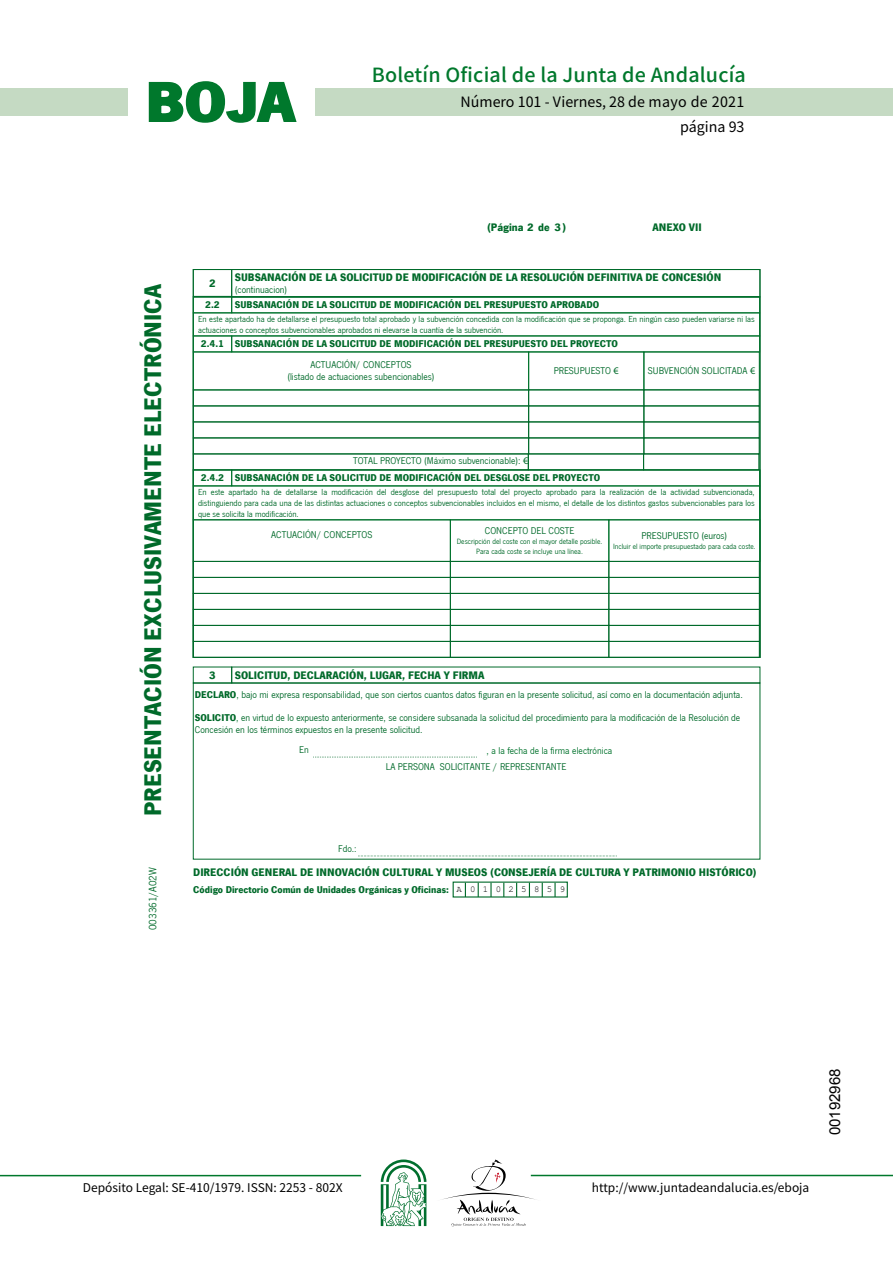
<style>
.page{position:relative;width:893px;height:1263px;background:#fff}
.page>*{position:absolute;margin:0;border:0;box-sizing:border-box;transform-origin:0 0}
.t1{font:700 57.75px "News Got T";color:#00782c;scale:1.14 1}
.t2{font:700 24.9px "News Got T";color:#006a2a}
.t3{font:500 19.5px "Noto Sans HK";letter-spacing:.01em;color:#00782c}
.t4{font:15px "Arial";color:#000}
.t5{font:14.25px/24.5px "Noto Sans HK";color:#000;text-align:right}
.t6{font:12px "Noto Sans HK";color:#000}
.t7{font:700 11.25px "News Got T";color:#006a2a}
.t8{font:11.25px "News Got T";color:#006a2a}
.t9{font:10.2px/12.1px "News Got T";color:#006a2a;text-align:center}
.t10{font:700 10.2px/17.5px "News Got T";color:#006a2a}
.t11{font:10.2px "News Got T";color:#00722c}
.t12{font:9px/10.8px "News Got T";color:#006a2a}
.t13{font:9px "Courier New";letter-spacing:.815em;color:#000}
.t14{font:7.95px/9.4px "News Got T";color:#006a2a;text-align:center}
.s1{font-family:"Myriad Pro"}
.s2{font-weight:400}
.s3{font-family:"Myriad Pro";font-weight:400}
.s4{font-weight:700}
</style>
<div class="page">
<div style="left:315px;top:88px;width:577px;height:28px;background:#c5dac3"></div>
<div style="left:0;top:88px;width:128px;height:28px;background:#c5dac3"></div>
<hr style="left:0;top:1175px;width:361px;height:1px;background:#00782c">
<hr style="left:531px;top:1175px;width:361px;height:1px;background:#00782c">
<svg style="left:148px;top:81px;width:149px;height:42px"></svg>
<svg style="left:442px;top:1159px;width:100px;height:67px"></svg>
<svg style="left:381px;top:1160px;width:45px;height:66px"></svg>
<div style="left:193px;top:269px;width:39px;height:28px;border:1px solid #006a2a"></div>
<div style="left:231px;top:269px;width:529px;height:28px;border:1px solid #006a2a"></div>
<div style="left:193px;top:297px;width:39px;height:16px;border:1px solid #00722c"></div>
<div style="left:231px;top:297px;width:528px;height:16px;border:1px solid #00722c"></div>
<div style="left:193px;top:313px;width:566px;height:23px;border:1px solid #00722c"></div>
<div style="left:193px;top:336px;width:39px;height:16px;border:1px solid #00722c"></div>
<div style="left:231px;top:336px;width:528px;height:16px;border:1px solid #00722c"></div>
<div style="left:193px;top:352px;width:336px;height:38px;border:1px solid #00722c"></div>
<div style="left:528px;top:352px;width:116px;height:38px;border:1px solid #00722c"></div>
<div style="left:643px;top:352px;width:116px;height:38px;border:1px solid #00722c"></div>
<div style="left:193px;top:390px;width:336px;height:16px;border:1px solid #006a2a"></div>
<div style="left:528px;top:390px;width:116px;height:16px;border:1px solid #006a2a"></div>
<div style="left:643px;top:390px;width:116px;height:16px;border:1px solid #006a2a"></div>
<div style="left:193px;top:406px;width:336px;height:16px;border:1px solid #006a2a"></div>
<div style="left:528px;top:406px;width:116px;height:16px;border:1px solid #006a2a"></div>
<div style="left:643px;top:406px;width:116px;height:16px;border:1px solid #006a2a"></div>
<div style="left:193px;top:422px;width:336px;height:16px;border:1px solid #006a2a"></div>
<div style="left:528px;top:422px;width:116px;height:16px;border:1px solid #006a2a"></div>
<div style="left:643px;top:422px;width:116px;height:16px;border:1px solid #006a2a"></div>
<div style="left:193px;top:438px;width:336px;height:16px;border:1px solid #006a2a"></div>
<div style="left:528px;top:438px;width:116px;height:16px;border:1px solid #006a2a"></div>
<div style="left:643px;top:438px;width:116px;height:16px;border:1px solid #006a2a"></div>
<div style="left:193px;top:454px;width:335px;height:16px;border:1px solid #006a2a"></div>
<div style="left:528px;top:454px;width:115px;height:16px;border:1px solid #006a2a"></div>
<div style="left:643px;top:454px;width:116px;height:16px;border:1px solid #006a2a"></div>
<div style="left:193px;top:470px;width:39px;height:16px;border:1px solid #00722c"></div>
<div style="left:231px;top:470px;width:528px;height:16px;border:1px solid #00722c"></div>
<div style="left:193px;top:486px;width:566px;height:34px;border:1px solid #00722c"></div>
<div style="left:193px;top:561px;width:257px;height:17px;border:1px solid #006a2a"></div>
<div style="left:450px;top:561px;width:159px;height:17px;border:1px solid #006a2a"></div>
<div style="left:608px;top:561px;width:151px;height:17px;border:1px solid #006a2a"></div>
<div style="left:193px;top:577px;width:257px;height:17px;border:1px solid #006a2a"></div>
<div style="left:450px;top:577px;width:159px;height:17px;border:1px solid #006a2a"></div>
<div style="left:608px;top:577px;width:151px;height:17px;border:1px solid #006a2a"></div>
<div style="left:193px;top:593px;width:257px;height:17px;border:1px solid #006a2a"></div>
<div style="left:450px;top:593px;width:159px;height:17px;border:1px solid #006a2a"></div>
<div style="left:608px;top:593px;width:151px;height:17px;border:1px solid #006a2a"></div>
<div style="left:193px;top:609px;width:257px;height:17px;border:1px solid #006a2a"></div>
<div style="left:450px;top:609px;width:159px;height:17px;border:1px solid #006a2a"></div>
<div style="left:608px;top:609px;width:151px;height:17px;border:1px solid #006a2a"></div>
<div style="left:193px;top:625px;width:257px;height:17px;border:1px solid #006a2a"></div>
<div style="left:450px;top:625px;width:159px;height:17px;border:1px solid #006a2a"></div>
<div style="left:608px;top:625px;width:151px;height:17px;border:1px solid #006a2a"></div>
<div style="left:193px;top:641px;width:257px;height:17px;border:1px solid #006a2a"></div>
<div style="left:450px;top:641px;width:159px;height:17px;border:1px solid #006a2a"></div>
<div style="left:608px;top:641px;width:151px;height:17px;border:1px solid #006a2a"></div>
<svg style="left:313px;top:757px;width:164px;height:1px"></svg>
<svg style="left:358px;top:856px;width:259px;height:1px"></svg>
<svg style="left:465px;top:883px;width:1px;height:14px"></svg>
<svg style="left:477px;top:883px;width:2px;height:14px"></svg>
<svg style="left:490px;top:883px;width:1px;height:14px"></svg>
<svg style="left:503px;top:883px;width:1px;height:14px"></svg>
<svg style="left:516px;top:883px;width:1px;height:14px"></svg>
<svg style="left:529px;top:883px;width:1px;height:14px"></svg>
<svg style="left:541px;top:883px;width:2px;height:14px"></svg>
<svg style="left:554px;top:883px;width:1px;height:14px"></svg>
<h1 class="t1" style="left:145px;top:68px;width:133px">BOJA</h1>
<h3 class="t3" style="left:372px;top:64px;width:375px">Boletín Oficial de la Junta de Andalucía</h3>
<h3 class="t5" style="left:460px;top:90px;width:285px">Número 101 - Viernes, 28 de mayo de 2021 página 93</h3>
<p class="t7" style="left:487px;top:221px;width:80px">(Página 2 de )</p>
<p class="t7" style="left:554px;top:221px;width:8px">3</p>
<p class="t7" style="left:652px;top:221px;width:51px">ANEXO VII</p>
<h2 class="t2" style="left:138px;top:816px;width:534px;rotate:-90deg">PRESENTACIÓN EXCLUSIVAMENTE ELECTRÓNICA</h2>
<p class="t8" style="left:146px;top:930px;width:64px;rotate:-90deg">003361/A02W</p>
<p class="t7" style="left:209px;top:276px;width:8px">2</p>
<p class="t7" style="left:235px;top:270px;width:488px">SUBSANACIÓN DE LA SOLICITUD DE MODIFICACIÓN DE LA RESOLUCIÓN DEFINITIVA DE CONCESIÓN</p>
<p class="t9" style="left:235px;top:284px;width:54px">(continuacion)</p>
<p class="t10" style="left:205px;top:296px;width:16px">2.2</p>
<p class="t10" style="left:235px;top:296px;width:366px">SUBSANACIÓN DE LA SOLICITUD DE MODIFICACIÓN DEL PRESUPUESTO APROBADO</p>
<p class="t12" style="left:198px;top:313px;width:558px">En este apartado ha de detallarse el presupuesto total aprobado y la subvención concedida con la modificación que se proponga. En ningún caso pueden variarse ni las actuaciones o conceptos subvencionables aprobados ni elevarse la cuantía de la subvención.</p>
<p class="t10" style="left:201px;top:335px;width:418px">2.4.1 SUBSANACIÓN DE LA SOLICITUD DE MODIFICACIÓN DEL PRESUPUESTO DEL PROYECTO</p>
<p class="t9" style="left:287px;top:358px;width:149px">ACTUACIÓN/ CONCEPTOS<br>(listado de actuaciones subencionables)</p>
<p class="t9" style="left:553px;top:364px;width:67px">PRESUPUESTO <span class="s1">€</span></p>
<p class="t9" style="left:648px;top:364px;width:109px">SUBVENCIÓN SOLICITADA <span class="s1">€</span></p>
<p class="t10" style="left:201px;top:452px;width:401px;text-indent:152px"><span class="s2">TOTAL PROYECTO (Máximo subvencionable):</span> <span class="s3">€<br></span>2.4.2 SUBSANACIÓN DE LA SOLICITUD DE MODIFICACIÓN DEL DESGLOSE DEL PROYECTO</p>
<p class="t12" style="left:198px;top:486px;width:558px;text-align:justify">En este apartado ha de detallarse la modificación del desglose del presupuesto total del proyecto aprobado para la realización de la actividad subvencionada, distinguiendo para cada una de las distintas actuaciones o conceptos subvencionables incluidos en el mismo, el detalle de los distintos gastos subvencionables para los que se solicita la modificación.</p>
<p class="t9" style="left:271px;top:528px;width:102px">ACTUACIÓN/ CONCEPTOS</p>
<p class="t9" style="left:485px;top:524px;width:91px">CONCEPTO DEL COSTE</p>
<p class="t14" style="left:457px;top:537px;width:147px">Descripción del coste con el mayor detalle posible.<br>Para cada coste se incluye una línea.</p>
<p class="t9" style="left:641px;top:529px;width:87px">PRESUPUESTO (euros)</p>
<p class="t14" style="left:613px;top:542px;width:144px">Incluir el importe presupuestado para cada coste.</p>
<p class="t7" style="left:209px;top:668px;width:8px">3</p>
<p class="t7" style="left:235px;top:668px;width:251px">SOLICITUD, DECLARACIÓN, LUGAR, FECHA Y FIRMA</p>
<p class="t9" style="left:195px;top:688px;width:549px"><span class="s4">DECLARO</span>, bajo mi expresa responsabilidad, que son ciertos cuantos datos figuran en la presente solicitud, así como en la documentación adjunta.</p>
<p class="t9" style="left:195px;top:711px;width:547px;text-align:left"><span class="s4">SOLICITO</span>, en virtud de lo expuesto anteriormente, se considere subsanada la solicitud del procedimiento para la modificación de la Resolución de<br>Concesión en los términos expuestos en la presente solicitud.</p>
<p class="t9" style="left:299px;top:744px;width:11px">En</p>
<p class="t11" style="left:486px;top:745px;width:127px">, a la fecha de la firma electrónica</p>
<p class="t9" style="left:386px;top:760px;width:182px">LA PERSONA SOLICITANTE / REPRESENTANTE</p>
<p class="t9" style="left:338px;top:843px;width:20px">Fdo.:</p>
<p class="t7" style="left:193px;top:865px;width:565px">DIRECCIÓN GENERAL DE INNOVACIÓN CULTURAL Y MUSEOS (CONSEJERÍA DE CULTURA Y PATRIMONIO HISTÓRICO)</p>
<p class="t10" style="left:193px;top:881px;width:257px">Código Directorio Común de Unidades Orgánicas y Oficinas:</p>
<p class="t13" style="left:456px;top:884px;width:110px">A01025859</p>
<h3 class="t6" style="left:83px;top:1181px;width:261px">Depósito Legal: SE-410/1979. ISSN: 2253 - 802X</h3>
<h3 class="t6" style="left:592px;top:1181px;width:219px">http://www.juntadeandalucia.es/eboja</h3>
<h3 class="t4" style="left:825px;top:1135px;width:68px;rotate:-90deg">00192968</h3>
</div>
